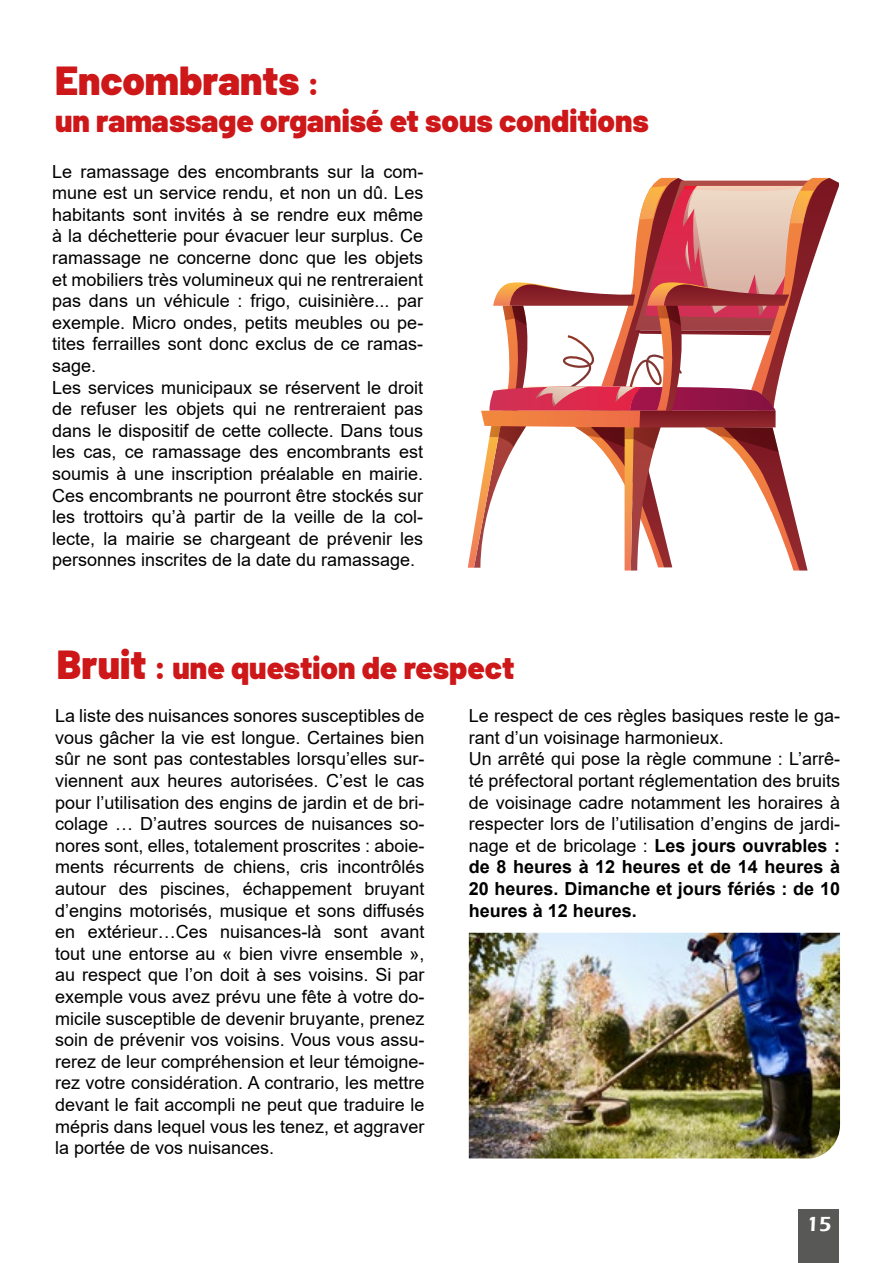
<style>
.page{position:relative;width:893px;height:1263px;background:#fff}
.page>*{position:absolute;margin:0;border:0;box-sizing:border-box;transform-origin:0 0}
.t1{font:900 40.5px "Barlow";color:#cd1719}
.t2{font:900 31.5px "Barlow";color:#cd1719}
.t3{font:600 21px "Eras ITC";color:#fff}
.t4{font:18px/21.6px "Arial";color:#000}
.s1{font-size:31.5px}
.s2{font-size:40.5px}
.s3{font-weight:700}
</style>
<div class="page">
<div style="left:799px;top:1209px;width:40px;height:54px;background:#585856"></div>
<img style="left:469px;top:933px;width:371px;height:225px">
<svg style="left:468px;top:178px;width:371px;height:392px"></svg>
<h1 class="t1" style="left:55px;top:49px;width:266px">Encombrants <span class="s1">:</span></h1>
<h2 class="t2" style="left:55px;top:97px;width:595px">un ramassage organisé et sous conditions</h2>
<p class="t4" style="left:52px;top:160px;width:373px">Le ramassage des encombrants sur la com&shy;mune est un service rendu, et non un dû. Les habitants sont invités à se rendre eux même à la déchetterie pour évacuer leur surplus. Ce ramassage ne concerne donc que les objets et mobiliers très volumineux qui ne rentreraient pas dans un véhicule : frigo, cuisinière... par exemple. Micro ondes, petits meubles ou pe&shy;tites ferrailles sont donc exclus de ce ramas&shy;sage.<br>Les services municipaux se réservent le droit de refuser les objets qui ne rentreraient pas dans le dispositif de cette collecte. Dans tous les cas, ce ramassage des encombrants est soumis à une inscription préalable en mairie.<br>Ces encombrants ne pourront être stockés sur les trottoirs qu’à partir de la veille de la col&shy;lecte, la mairie se chargeant de prévenir les personnes inscrites de la date du ramassage.</p>
<h2 class="t2" style="left:57px;top:644px;width:459px"><span class="s2">Bruit</span> : une question de respect</h2>
<p class="t4" style="left:469px;top:705px;width:373px">Le respect de ces règles basiques reste le ga&shy;rant d’un voisinage harmonieux.<br>Un arrêté qui pose la règle commune : L’arrê&shy;té préfectoral portant réglementation des bruits de voisinage cadre notamment les horaires à respecter lors de l’utilisation d’engins de jardi&shy;nage et de bricolage : <span class="s3">Les jours ouvrables : de 8 heures à 12 heures et de 14 heures à 20 heures. Dimanche et jours fériés : de 10 heures à 12 heures.</span></p>
<p class="t4" style="left:55px;top:705px;width:371px;text-align:justify">La liste des nuisances sonores susceptibles de vous gâcher la vie est longue. Certaines bien sûr ne sont pas contestables lorsqu’elles sur&shy;viennent aux heures autorisées. C’est le cas pour l’utilisation des engins de jardin et de bri&shy;colage … D’autres sources de nuisances so&shy;nores sont, elles, totalement proscrites : aboie&shy;ments récurrents de chiens, cris incontrôlés autour des piscines, échappement bruyant d’engins motorisés, musique et sons diffusés en extérieur…Ces nuisances-là sont avant tout une entorse au « bien vivre ensemble », au respect que l’on doit à ses voisins. Si par exemple vous avez prévu une fête à votre do&shy;micile susceptible de devenir bruyante, prenez soin de prévenir vos voisins. Vous vous assu&shy;rerez de leur compréhension et leur témoigne&shy;rez votre considération. A contrario, les mettre devant le fait accompli ne peut que traduire le mépris dans lequel vous les tenez, et aggraver la portée de vos nuisances.</p>
<p class="t3" style="left:806px;top:1212px;width:27px">15</p>
</div>
